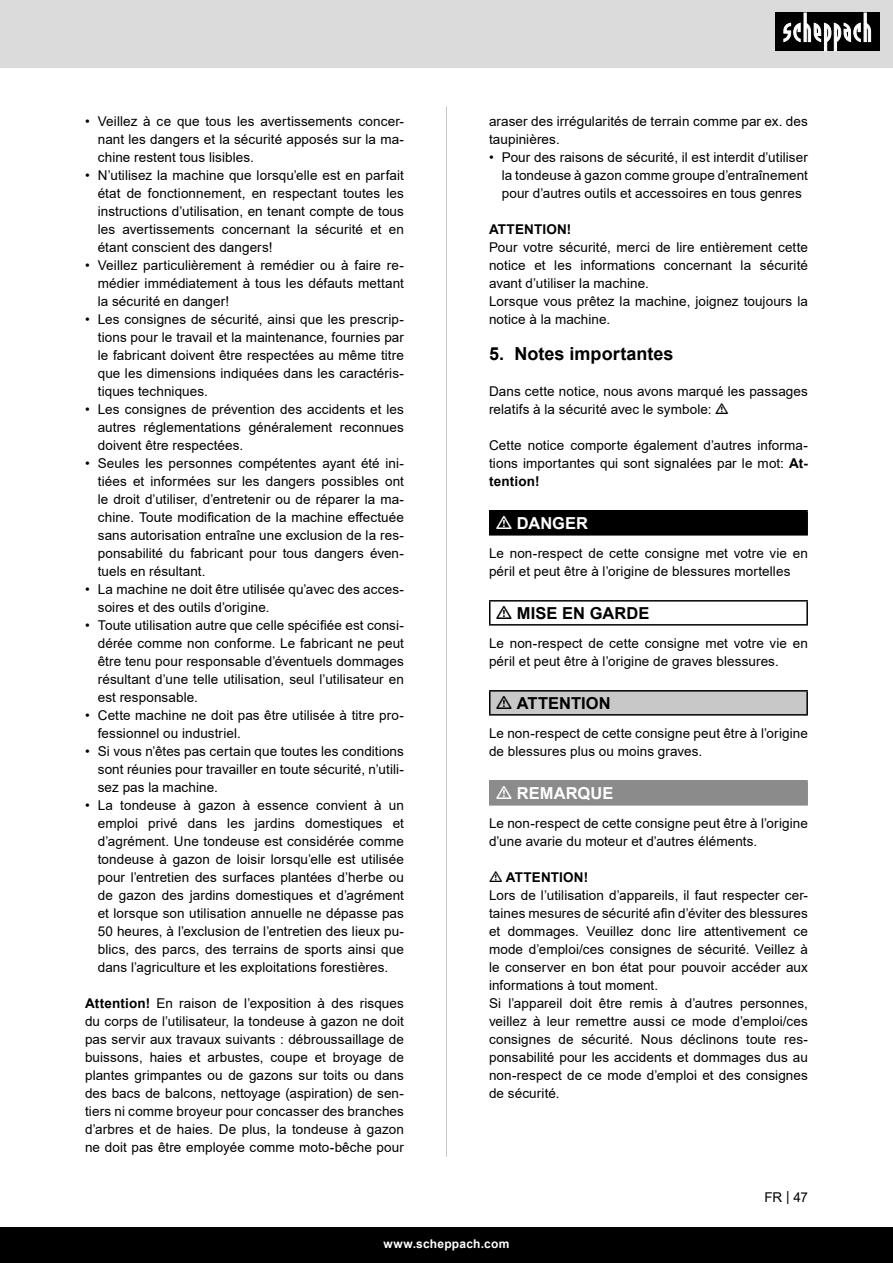
<style>
.page{position:relative;width:893px;height:1263px;background:#fff}
.page>*{position:absolute;margin:0;border:0;box-sizing:border-box;transform-origin:0 0}
.t1{font:700 18px "Arial";color:#000}
.t2{font:700 16.5px "Arial";letter-spacing:.005em;color:#000}
.t3{font:700 16.5px "Arial";letter-spacing:.005em;color:#fff}
.t4{font:13.5px/18px "Arial";letter-spacing:.005em;color:#000;text-align:justify}
.t5{font:700 13.5px "Arial";letter-spacing:.01em;color:#000}
.t6{font:700 12px "Arial";letter-spacing:.02em;color:#fff}
.s1{font-weight:700}
</style>
<div class="page">
<div style="left:0;top:0;width:893px;height:67px;background:#dbdbdb"></div>
<div style="left:0;top:1227px;width:893px;height:36px;background:#000"></div>
<div style="left:775px;top:13px;width:105px;height:38px;background:#000"></div>
<svg style="left:783px;top:13px;width:88px;height:38px"></svg>
<hr style="left:446px;top:106px;width:1px;height:1051px;background:#c7c7c7">
<div style="left:490px;top:511px;width:317px;height:24px;background:#000"></div>
<hr style="left:489px;top:510px;width:319px;height:2px;background:#000">
<svg style="left:489px;top:512px;width:1px;height:22px"></svg>
<hr style="left:806px;top:512px;width:2px;height:22px;background:#000">
<hr style="left:489px;top:534px;width:319px;height:2px;background:#000">
<hr style="left:489px;top:600px;width:319px;height:2px;background:#000">
<svg style="left:489px;top:602px;width:1px;height:22px"></svg>
<hr style="left:806px;top:602px;width:2px;height:22px;background:#000">
<hr style="left:489px;top:624px;width:319px;height:2px;background:#000">
<div style="left:490px;top:691px;width:317px;height:24px;background:#c8c8c8"></div>
<hr style="left:489px;top:690px;width:319px;height:2px;background:#000">
<svg style="left:489px;top:692px;width:1px;height:22px"></svg>
<hr style="left:806px;top:692px;width:2px;height:22px;background:#000">
<hr style="left:489px;top:714px;width:319px;height:2px;background:#000">
<div style="left:490px;top:781px;width:317px;height:24px;background:#8b8b8b"></div>
<hr style="left:489px;top:780px;width:319px;height:2px;background:#8b8b8b">
<svg style="left:489px;top:782px;width:1px;height:22px"></svg>
<hr style="left:806px;top:782px;width:2px;height:22px;background:#8b8b8b">
<hr style="left:489px;top:804px;width:319px;height:2px;background:#8b8b8b">
<p class="t4" style="left:98px;top:112px;width:308px;text-indent:-13px">• Veillez à ce que tous les avertissements concer&shy;nant les dangers et la sécurité apposés sur la ma&shy;chine restent tous lisibles.</p>
<p class="t4" style="left:98px;top:166px;width:308px;text-indent:-13px">• N’utilisez la machine que lorsqu’elle est en parfait état de fonctionnement, en respectant toutes les instructions d’utilisation, en tenant compte de tous les avertissements concernant la sécurité et en étant conscient des dangers!</p>
<p class="t4" style="left:98px;top:256px;width:308px;text-indent:-13px">• Veillez particulièrement à remédier ou à faire re&shy;médier immédiatement à tous les défauts mettant la sécurité en danger!</p>
<p class="t4" style="left:98px;top:310px;width:308px;text-indent:-13px">• Les consignes de sécurité, ainsi que les prescrip&shy;tions pour le travail et la maintenance, fournies par le fabricant doivent être respectées au même titre que les dimensions indiquées dans les caractéris&shy;tiques techniques.</p>
<p class="t4" style="left:98px;top:400px;width:308px;text-indent:-13px">• Les consignes de prévention des accidents et les autres réglementations généralement reconnues doivent être respectées.</p>
<p class="t4" style="left:98px;top:454px;width:308px;text-indent:-13px">• Seules les personnes compétentes ayant été ini&shy;tiées et informées sur les dangers possibles ont le droit d’utiliser, d’entretenir ou de réparer la ma&shy;chine. Toute modification de la machine effectuée sans autorisation entraîne une exclusion de la res&shy;ponsabilité du fabricant pour tous dangers éven&shy;tuels en résultant.</p>
<p class="t4" style="left:98px;top:580px;width:308px;text-indent:-13px">• La machine ne doit être utilisée qu’avec des acces&shy;soires et des outils d’origine.</p>
<p class="t4" style="left:98px;top:616px;width:308px;text-indent:-13px">• Toute utilisation autre que celle spécifiée est consi&shy;dérée comme non conforme. Le fabricant ne peut être tenu pour responsable d’éventuels dommages résultant d’une telle utilisation, seul l’utilisateur en est responsable.</p>
<p class="t4" style="left:98px;top:706px;width:308px;text-indent:-13px">• Cette machine ne doit pas être utilisée à titre pro&shy;fessionnel ou industriel.</p>
<p class="t4" style="left:98px;top:742px;width:308px;text-indent:-13px">• Si vous n’êtes pas certain que toutes les conditions sont réunies pour travailler en toute sécurité, n’utili&shy;sez pas la machine.</p>
<p class="t4" style="left:98px;top:796px;width:308px;text-indent:-13px">• La tondeuse à gazon à essence convient à un emploi privé dans les jardins domestiques et d’agrément. Une tondeuse est considérée comme tondeuse à gazon de loisir lorsqu’elle est utilisée pour l’entretien des surfaces plantées d’herbe ou de gazon des jardins domestiques et d’agrément et lorsque son utilisation annuelle ne dépasse pas 50 heures, à l’exclusion de l’entretien des lieux pu&shy;blics, des parcs, des terrains de sports ainsi que dans lʼagriculture et les exploitations forestières.</p>
<p class="t4" style="left:85px;top:994px;width:320px"><span class="s1">Attention!</span> En raison de lʼexposition à des risques du corps de lʼutilisateur, la tondeuse à gazon ne doit pas servir aux travaux suivants : débroussaillage de buissons, haies et arbustes, coupe et broyage de plantes grimpantes ou de gazons sur toits ou dans des bacs de balcons, nettoyage (aspiration) de sen&shy;tiers ni comme broyeur pour concasser des branches d’arbres et de haies. De plus, la tondeuse à gazon ne doit pas être employée comme moto-bêche pour</p>
<p class="t4" style="left:489px;top:112px;width:320px">araser des irrégularités de terrain comme par ex. des taupinières.</p>
<p class="t4" style="left:502px;top:148px;width:308px;text-indent:-13px">• Pour des raisons de sécurité, il est interdit dʼutiliser la tondeuse à gazon comme groupe dʼentraînement pour dʼautres outils et accessoires en tous genres</p>
<p class="t5" style="left:489px;top:220px;width:84px">ATTENTION!</p>
<p class="t4" style="left:489px;top:238px;width:320px">Pour votre sécurité, merci de lire entièrement cette notice et les informations concernant la sécurité avant d’utiliser la machine.</p>
<p class="t4" style="left:489px;top:292px;width:320px">Lorsque vous prêtez la machine, joignez toujours la notice à la machine.</p>
<p class="t1" style="left:489px;top:341px;width:186px">5. Notes importantes</p>
<p class="t4" style="left:489px;top:382px;width:320px">Dans cette notice, nous avons marqué les passages relatifs à la sécurité avec le symbole:</p>
<p class="t4" style="left:489px;top:436px;width:320px">Cette notice comporte également d’autres informa&shy;tions importantes qui sont signalées par le mot: <span class="s1">At&shy;tention!</span></p>
<p class="t3" style="left:517px;top:511px;width:73px">DANGER</p>
<p class="t4" style="left:489px;top:544px;width:320px">Le non-respect de cette consigne met votre vie en péril et peut être à l’origine de blessures mortelles</p>
<p class="t2" style="left:517px;top:601px;width:134px">MISE EN GARDE</p>
<p class="t4" style="left:489px;top:634px;width:320px">Le non-respect de cette consigne met votre vie en péril et peut être à l’origine de graves blessures.</p>
<p class="t2" style="left:517px;top:691px;width:95px">ATTENTION</p>
<p class="t4" style="left:489px;top:724px;width:320px">Le non-respect de cette consigne peut être à l’origine de blessures plus ou moins graves.</p>
<p class="t3" style="left:517px;top:781px;width:98px">REMARQUE</p>
<p class="t4" style="left:489px;top:814px;width:320px">Le non-respect de cette consigne peut être à l’origine d’une avarie du moteur et d’autres éléments.</p>
<p class="t5" style="left:506px;top:868px;width:84px">ATTENTION!</p>
<p class="t4" style="left:489px;top:886px;width:320px">Lors de lʼutilisation dʼappareils, il faut respecter cer&shy;taines mesures de sécurité afin dʼéviter des blessures et dommages. Veuillez donc lire attentivement ce mode dʼemploi/ces consignes de sécurité. Veillez à le conserver en bon état pour pouvoir accéder aux informations à tout moment.</p>
<p class="t4" style="left:489px;top:994px;width:320px">Si lʼappareil doit être remis à dʼautres personnes, veillez à leur remettre aussi ce mode dʼemploi/ces consignes de sécurité. Nous déclinons toute res&shy;ponsabilité pour les accidents et dommages dus au non-respect de ce mode dʼemploi et des consignes de sécurité.</p>
<p class="t4" style="left:764px;top:1188px;width:45px">FR | 47</p>
<p class="t6" style="left:384px;top:1235px;width:127px">www.scheppach.com</p>
</div>
